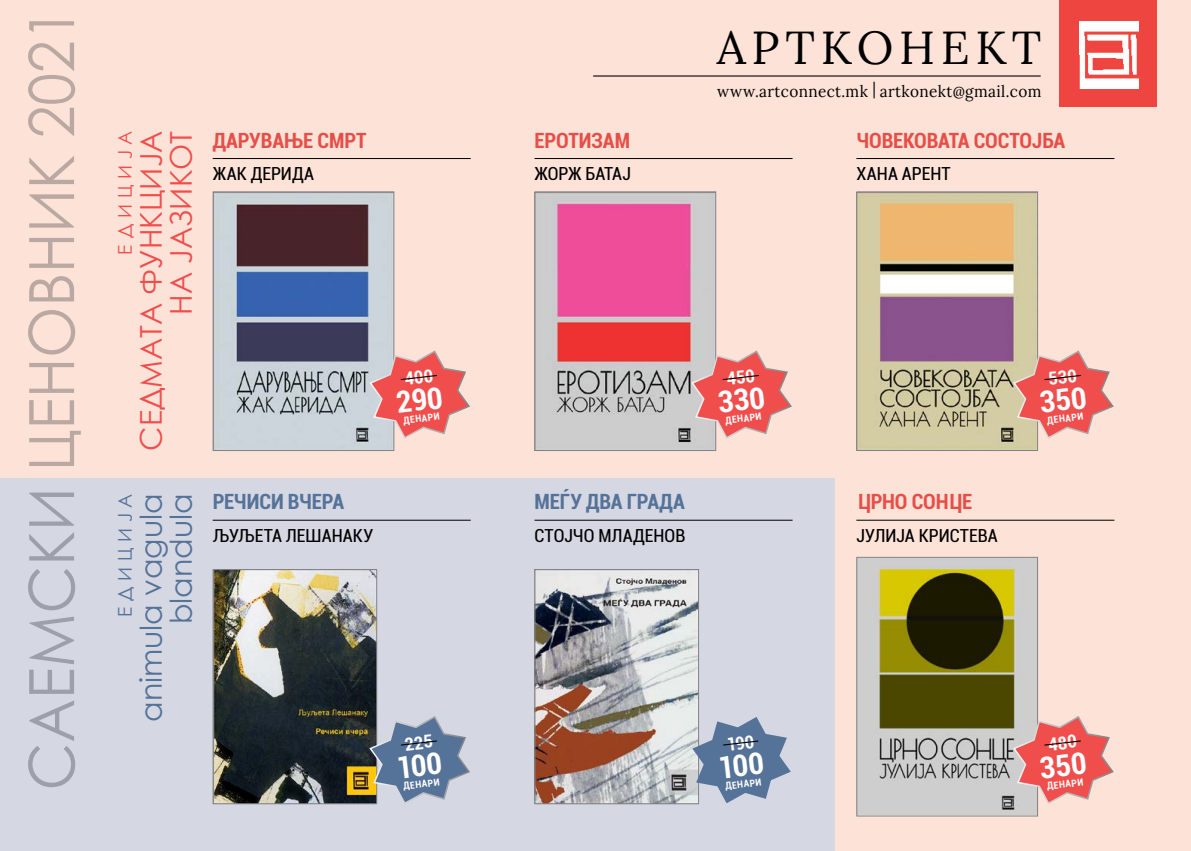
<style>
.page{position:relative;width:1191px;height:851px;background:#fff}
.page>*{position:absolute;margin:0;border:0;box-sizing:border-box;transform-origin:0 0}
.t1{font:46.2px "Lora";letter-spacing:.125em;color:#000}
.t2{font:30px/30px "Century Gothic";color:#f04e4c;text-align:right}
.t3{font:30px/30px "Century Gothic";color:#557298;text-align:right}
.t4{font:700 condensed 21px "Roboto";letter-spacing:-.005em;color:#e64f48}
.t5{font:700 condensed 21px "Roboto";letter-spacing:-.005em;color:#557298}
.t6{font:18.9px "Century Gothic";letter-spacing:.31em;color:#f04e4c}
.t7{font:18.9px "Century Gothic";letter-spacing:.31em;color:#557298}
.t8{font:condensed 18px "Roboto";letter-spacing:.005em;color:#000}
.t9{font:condensed 18px "Roboto";letter-spacing:-.02em;color:#000}
.t10{font:16.05px "Lora";letter-spacing:.025em;color:#000;scale:.95 1}
.t11{font:700 condensed 9.75px "Roboto";color:#fff}
</style>
<div class="page">
<div style="left:0;top:0;width:1191px;height:850px;background:#fde2d8"></div>
<div style="left:1px;top:478px;width:834px;height:372px;background:#d5d7e2"></div>
<hr style="left:213px;top:158px;width:258px;height:1px;background:#000">
<hr style="left:534px;top:158px;width:258px;height:1px;background:#000">
<hr style="left:856px;top:158px;width:258px;height:1px;background:#000">
<hr style="left:213px;top:519px;width:258px;height:1px;background:#000">
<hr style="left:534px;top:519px;width:258px;height:1px;background:#000">
<hr style="left:856px;top:519px;width:258px;height:1px;background:#000">
<img style="left:215px;top:193px;width:177px;height:256px">
<div style="left:213px;top:191px;width:181px;height:260px;border:1px solid #808285"></div>
<img style="left:536px;top:193px;width:178px;height:256px">
<div style="left:534px;top:191px;width:182px;height:260px;border:1px solid #808285"></div>
<img style="left:858px;top:193px;width:178px;height:256px">
<div style="left:856px;top:191px;width:182px;height:260px;border:1px solid #808285"></div>
<img style="left:215px;top:571px;width:160px;height:231px">
<div style="left:213px;top:569px;width:164px;height:235px;border:1px solid #808285"></div>
<img style="left:536px;top:571px;width:161px;height:231px">
<div style="left:534px;top:569px;width:165px;height:235px;border:1px solid #808285"></div>
<img style="left:858px;top:558px;width:178px;height:256px">
<div style="left:856px;top:556px;width:182px;height:260px;border:1px solid #808285"></div>
<svg style="left:28px;top:21px;width:53px;height:766px"></svg>
<hr style="left:593px;top:75px;width:447px;height:2px;background:#000">
<div style="left:1059px;top:0;width:97px;height:106px;background:#ee4540"></div>
<img style="left:1080px;top:22px;width:59px;height:67px">
<svg style="left:368px;top:349px;width:102px;height:91px"></svg>
<svg style="left:690px;top:349px;width:102px;height:91px"></svg>
<svg style="left:1011px;top:349px;width:103px;height:91px"></svg>
<svg style="left:368px;top:714px;width:102px;height:91px"></svg>
<svg style="left:692px;top:716px;width:99px;height:87px"></svg>
<svg style="left:1011px;top:714px;width:103px;height:91px"></svg>
<p class="t6" style="left:112px;top:255px;width:125px;rotate:-90deg">едиција</p>
<h2 class="t2" style="left:136px;top:451px;width:321px;rotate:-90deg">СЕДМАТА ФУНКЦИЈА<br>НА ЈАЗИКОТ</h2>
<p class="t7" style="left:112px;top:617px;width:125px;rotate:-90deg">едиција</p>
<h2 class="t3" style="left:136px;top:721px;width:229px;rotate:-90deg">animula vagula blandula</h2>
<p class="t4" style="left:213px;top:125px;width:155px">ДАРУВАЊЕ СМРТ</p>
<p class="t8" style="left:213px;top:161px;width:103px">ЖАК ДЕРИДА</p>
<p class="t5" style="left:213px;top:487px;width:133px">РЕЧИСИ ВЧЕРА</p>
<p class="t8" style="left:213px;top:523px;width:162px">ЉУЉЕТА ЛЕШАНАКУ</p>
<p class="t4" style="left:534px;top:125px;width:97px">ЕРОТИЗАМ</p>
<p class="t9" style="left:534px;top:161px;width:98px">ЖОРЖ БАТАЈ</p>
<h1 class="t1" style="left:717px;top:12px;width:326px">АРТКОНЕКТ</h1>
<p class="t10" style="left:717px;top:79px;width:343px">www.artconnect.mk | artkonekt@gmail.com</p>
<p class="t4" style="left:856px;top:125px;width:210px">ЧОВЕКОВАТА СОСТОЈБА</p>
<p class="t8" style="left:856px;top:161px;width:96px">ХАНА АРЕНТ</p>
<p class="t11" style="left:403px;top:413px;width:38px;rotate:-6deg">ДЕНАРИ</p>
<p class="t11" style="left:724px;top:413px;width:38px;rotate:-6deg">ДЕНАРИ</p>
<p class="t11" style="left:1046px;top:413px;width:38px;rotate:-6deg">ДЕНАРИ</p>
<p class="t5" style="left:534px;top:487px;width:152px">МЕЃУ ДВА ГРАДА</p>
<p class="t8" style="left:534px;top:523px;width:152px">СТОЈЧО МЛАДЕНОВ</p>
<p class="t4" style="left:856px;top:487px;width:117px">ЦРНО СОНЦЕ</p>
<p class="t8" style="left:856px;top:523px;width:143px">ЈУЛИЈА КРИСТЕВА</p>
<p class="t11" style="left:403px;top:778px;width:38px;rotate:-6deg">ДЕНАРИ</p>
<p class="t11" style="left:724px;top:778px;width:38px;rotate:-6deg">ДЕНАРИ</p>
<p class="t11" style="left:1046px;top:778px;width:38px;rotate:-6deg">ДЕНАРИ</p>
</div>
